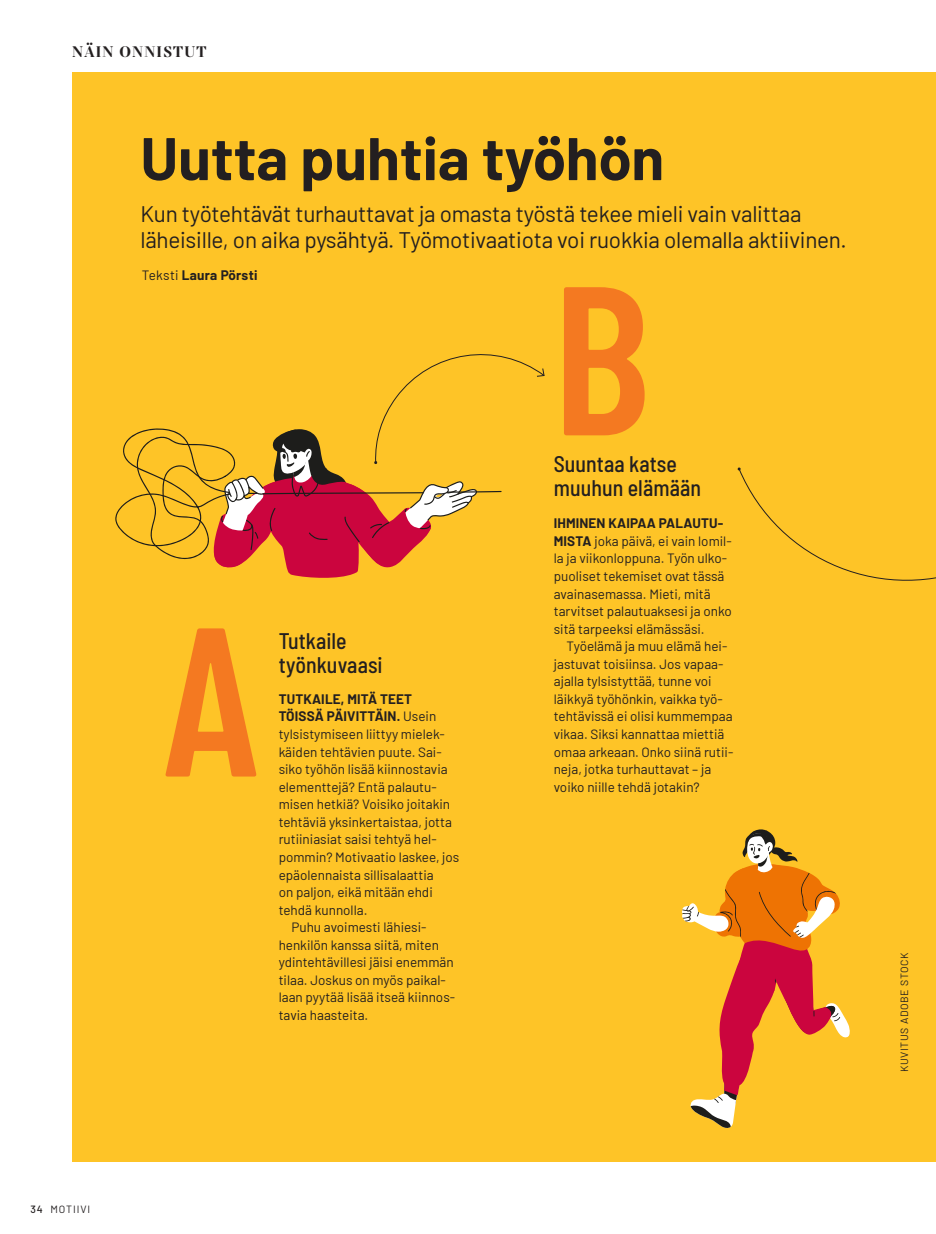
<style>
.page{position:relative;width:936px;height:1234px;background:#fff}
.page>*{position:absolute;margin:0;border:0;box-sizing:border-box;transform-origin:0 0}
.H1_otsikko_iso{font:600 211.5px "Barlow Condensed";color:#f47921}
.H5_otsikko_perus{font:700 60px "Barlow";color:#231f20}
.P_ingressi_pieni{font:22.5px/25.5px "Barlow";letter-spacing:-.01em;color:#231f20}
.H8_otsikko_laatikko{font:500 semi-condensed 22.5px/24px "Barlow";letter-spacing:.005em;color:#231f20}
.P_palstan_nimi{font:700 16.5px "Mixta Pro";letter-spacing:.075em;color:#231f20}
.P_leipis_2{font:13.5px/17.5px "Barlow";color:#231f20}
.P_leipis_2_sis{font:13.5px/17.5px "Barlow";color:#231f20}
.P_tekijät{font:700 13.5px "Barlow";letter-spacing:.02em;color:#231f20}
.P_kuvakrediitti{font:10.5px "Barlow";letter-spacing:.06em;color:#231f20}
.P_kuvakrediitti-2{font:10.5px "Barlow";letter-spacing:.09em;color:#231f20}
.s1{font-weight:400}
.s2{font-weight:500}
.s3{font-weight:700}
</style>
<div class="page">
<div style="left:72px;top:72px;width:863px;height:1089px;background:#fec427"></div>
<svg style="left:737px;top:467px;width:198px;height:114px"></svg>
<svg style="left:115px;top:354px;width:430px;height:223px"></svg>
<svg style="left:681px;top:829px;width:168px;height:298px"></svg>
<p class="P_palstan_nimi" style="left:72px;top:42px;width:136px">NÄIN ONNISTUT</p>
<p class="H5_otsikko_perus" style="left:140px;top:114px;width:525px">Uutta puhtia työhön</p>
<p class="P_ingressi_pieni" style="left:140px;top:199px;width:707px">Kun työtehtävät turhauttavat ja omasta työstä tekee mieli vain valittaa läheisille, on aika pysähtyä. Työmotivaatiota voi ruokkia olemalla aktiivinen.</p>
<p class="P_tekijät" style="left:142px;top:265px;width:117px"><span class="s1">Teksti</span> Laura Pörsti</p>
<p class="H1_otsikko_iso" style="left:552px;top:208px;width:99px">B</p>
<p class="P_kuvakrediitti-2" style="left:30px;top:1201px;width:61px"><span class="s2">34</span> MOTIIVI</p>
<p class="H1_otsikko_iso" style="left:163px;top:549px;width:98px">A</p>
<p class="H8_otsikko_laatikko" style="left:279px;top:627px;width:105px">Tutkaile työnkuvaasi</p>
<p class="P_leipis_2" style="left:279px;top:689px;width:182px"><span class="s3">TUTKAILE, MITÄ TEET<br>TÖISSÄ PÄIVITTÄIN.</span> Usein tylsistymiseen liittyy mielek&shy;käiden tehtävien puute. Sai&shy;siko työhön lisää kiinnostavia elementtejä? Entä palautu&shy;misen hetkiä? Voisiko joitakin tehtäviä yksinkertaistaa, jotta rutiiniasiat saisi tehtyä hel&shy;pommin? Motivaatio laskee, jos epäolennaista sillisalaattia<br>on paljon, eikä mitään ehdi tehdä kunnolla.</p>
<p class="P_leipis_2_sis" style="left:279px;top:917px;width:178px;text-indent:13px">Puhu avoimesti lähiesi&shy;henkilön kanssa siitä, miten ydintehtävillesi jäisi enemmän tilaa. Joskus on myös paikal&shy;laan pyytää lisää itseä kiinnos&shy;tavia haasteita.</p>
<p class="H8_otsikko_laatikko" style="left:553px;top:450px;width:149px">Suuntaa katse muuhun elämään</p>
<p class="P_leipis_2" style="left:553px;top:513px;width:180px"><span class="s3">IHMINEN KAIPAA PALAUTU-<br>MISTA</span> joka päivä, ei vain lomil&shy;la ja viikonloppuna. Työn ulko&shy;puoliset tekemiset ovat tässä avainasemassa. Mieti, mitä tarvitset palautuaksesi ja onko sitä tarpeeksi elämässäsi.</p>
<p class="P_leipis_2_sis" style="left:553px;top:636px;width:181px;text-indent:13px">Työelämä ja muu elämä hei&shy;jastuvat toisiinsa. Jos vapaa&shy;ajalla tylsistyttää, tunne voi läikkyä työhönkin, vaikka työ&shy;tehtävissä ei olisi kummempaa vikaa. Siksi kannattaa miettiä omaa arkeaan. Onko siinä rutii&shy;neja, jotka turhauttavat – ja voiko niille tehdä jotakin?</p>
<p class="P_kuvakrediitti" style="left:896px;top:1071px;width:121px;rotate:-90deg">KUVITUS ADOBE STOCK</p>
</div>
